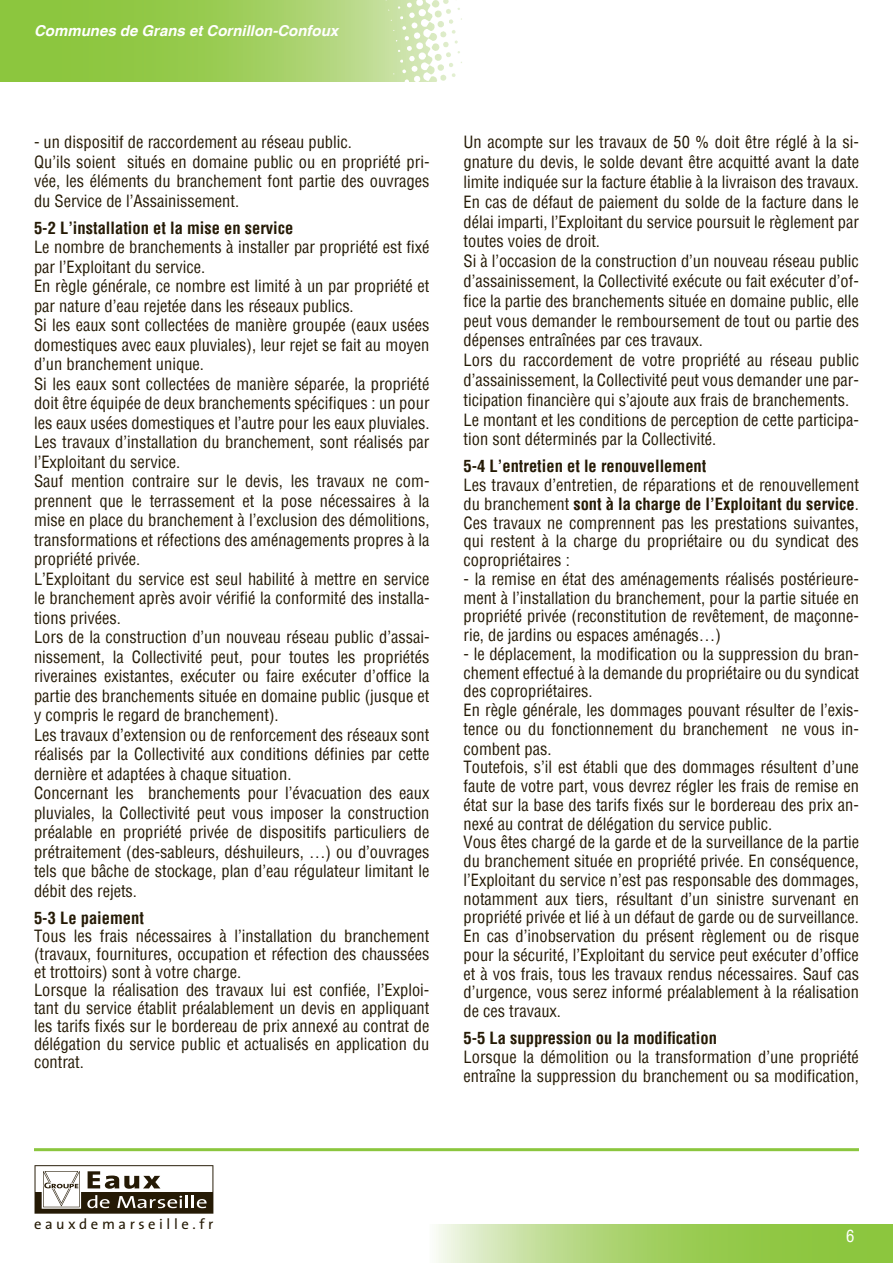
<style>
.page{position:relative;width:893px;height:1263px;background:#fff}
.page>*{position:absolute;margin:0;border:0;box-sizing:border-box;transform-origin:0 0}
.t1{font:condensed 16.5px/19.5px "Helvetica";color:#251a05}
.t2{font:700 condensed 16.5px "Helvetica";color:#251a05}
.t3{font:condensed 16.5px "Helvetica";color:#fff}
.t4{font:italic 700 15px "Helvetica";color:#fff}
.t5{font:14.7px "The Sans";letter-spacing:.24em;color:#251a05}
.s1{font-weight:700}
</style>
<div class="page">
<svg style="left:35px;top:1165px;width:178px;height:49px"></svg>
<svg style="left:0;top:0;width:364px;height:82px;background:#99cb54"></svg>
<svg style="left:436px;top:1225px;width:457px;height:38px;background:#aad370"></svg>
<img style="left:364px;top:0;width:98px;height:82px">
<hr style="left:34px;top:1148px;width:825px;height:3px;background:#8bc63e">
<p class="t4" style="left:34px;top:22px;width:306px">Communes de Grans et Cornillon-Confoux</p>
<p class="t1" style="left:34px;top:132px;width:397px">- un dispositif de raccordement au réseau public.<br>Qu’ils soient situés en domaine public ou en propriété pri&shy;vée, les éléments du branchement font partie des ouvrages du Service de l’Assainissement.</p>
<p class="t2" style="left:34px;top:217px;width:261px">5-2 L’installation et la mise en service</p>
<p class="t1" style="left:34px;top:237px;width:397px">Le nombre de branchements à installer par propriété est fixé par l’Exploitant du service.<br>En règle générale, ce nombre est limité à un par propriété et par nature d’eau rejetée dans les réseaux publics.<br>Si les eaux sont collectées de manière groupée (eaux usées domestiques avec eaux pluviales), leur rejet se fait au moyen d’un branchement unique.<br>Si les eaux sont collectées de manière séparée, la propriété doit être équipée de deux branchements spécifiques : un pour les eaux usées domestiques et l’autre pour les eaux pluviales.<br>Les travaux d’installation du branchement, sont réalisés par l’Exploitant du service.<br>Sauf mention contraire sur le devis, les travaux ne com&shy;prennent que le terrassement et la pose nécessaires à la mise en place du branchement à l’exclusion des démolitions, transformations et réfections des aménagements propres à la propriété privée.<br>L’Exploitant du service est seul habilité à mettre en service le branchement après avoir vérifié la conformité des installa&shy;tions privées.<br>Lors de la construction d’un nouveau réseau public d’assai&shy;nissement, la Collectivité peut, pour toutes les propriétés riveraines existantes, exécuter ou faire exécuter d’office la partie des branchements située en domaine public (jusque et y compris le regard de branchement).<br>Les travaux d’extension ou de renforcement des réseaux sont réalisés par la Collectivité aux conditions définies par cette dernière et adaptées à chaque situation.<br>Concernant les branchements pour l’évacuation des eaux pluviales, la Collectivité peut vous imposer la construction préalable en propriété privée de dispositifs particuliers de prétraitement (des-sableurs, déshuileurs, …) ou d’ouvrages tels que bâche de stockage, plan d’eau régulateur limitant le débit des rejets.</p>
<p class="t2" style="left:34px;top:907px;width:112px">5-3 Le paiement</p>
<p class="t1" style="left:34px;top:927px;width:397px;line-height:18px">Tous les frais nécessaires à l’installation du branchement (travaux, fournitures, occupation et réfection des chaussées et trottoirs) sont à votre charge.<br>Lorsque la réalisation des travaux lui est confiée, l’Exploi&shy;tant du service établit préalablement un devis en appliquant les tarifs fixés sur le bordereau de prix annexé au contrat de délégation du service public et actualisés en application du contrat.</p>
<p class="t1" style="left:463px;top:132px;width:397px">Un acompte sur les travaux de 50 % doit être réglé à la si&shy;gnature du devis, le solde devant être acquitté avant la date limite indiquée sur la facture établie à la livraison des travaux.<br>En cas de défaut de paiement du solde de la facture dans le délai imparti, l’Exploitant du service poursuit le règlement par toutes voies de droit.<br>Si à l’occasion de la construction d’un nouveau réseau public d’assainissement, la Collectivité exécute ou fait exécuter d’of&shy;fice la partie des branchements située en domaine public, elle peut vous demander le remboursement de tout ou partie des dépenses entraînées par ces travaux.<br>Lors du raccordement de votre propriété au réseau public d’assainissement, la Collectivité peut vous demander une par&shy;ticipation financière qui s’ajoute aux frais de branchements.<br>Le montant et les conditions de perception de cette participa&shy;tion sont déterminés par la Collectivité.</p>
<p class="t2" style="left:463px;top:456px;width:244px">5-4 L’entretien et le renouvellement</p>
<p class="t1" style="left:463px;top:476px;width:397px;line-height:18.8px;text-align:justify">Les travaux d’entretien, de réparations et de renouvellement du branchement <span class="s1">sont à la charge de l’Exploitant du service</span>.<br>Ces travaux ne comprennent pas les prestations suivantes, qui restent à la charge du propriétaire ou du syndicat des copropriétaires :</p>
<p class="t1" style="left:463px;top:569px;width:397px;line-height:18.8px;text-align:justify">- la remise en état des aménagements réalisés postérieure&shy;ment à l’installation du branchement, pour la partie située en propriété privée (reconstitution de revêtement, de maçonne&shy;rie, de jardins ou espaces aménagés…)</p>
<p class="t1" style="left:463px;top:644px;width:397px;line-height:18.8px">- le déplacement, la modification ou la suppression du bran&shy;chement effectué à la demande du propriétaire ou du syndicat des copropriétaires.<br>En règle générale, les dommages pouvant résulter de l’exis&shy;tence ou du fonctionnement du branchement ne vous in&shy;combent pas.<br>Toutefois, s’il est établi que des dommages résultent d’une faute de votre part, vous devrez régler les frais de remise en état sur la base des tarifs fixés sur le bordereau des prix an&shy;nexé au contrat de délégation du service public.<br>Vous êtes chargé de la garde et de la surveillance de la partie du branchement située en propriété privée. En conséquence, l’Exploitant du service n’est pas responsable des dommages, notamment aux tiers, résultant d’un sinistre survenant en propriété privée et lié à un défaut de garde ou de surveillance.<br>En cas d’inobservation du présent règlement ou de risque pour la sécurité, l’Exploitant du service peut exécuter d’office et à vos frais, tous les travaux rendus nécessaires. Sauf cas d’urgence, vous serez informé préalablement à la réalisation de ces travaux.</p>
<p class="t2" style="left:463px;top:1027px;width:255px">5-5 La suppression ou la modification</p>
<p class="t1" style="left:463px;top:1047px;width:397px;line-height:18.8px">Lorsque la démolition ou la transformation d’une propriété entraîne la suppression du branchement ou sa modification,</p>
<p class="t5" style="left:34px;top:1211px;width:181px">eauxdemarseille.fr</p>
<p class="t3" style="left:846px;top:1226px;width:10px">6</p>
</div>
